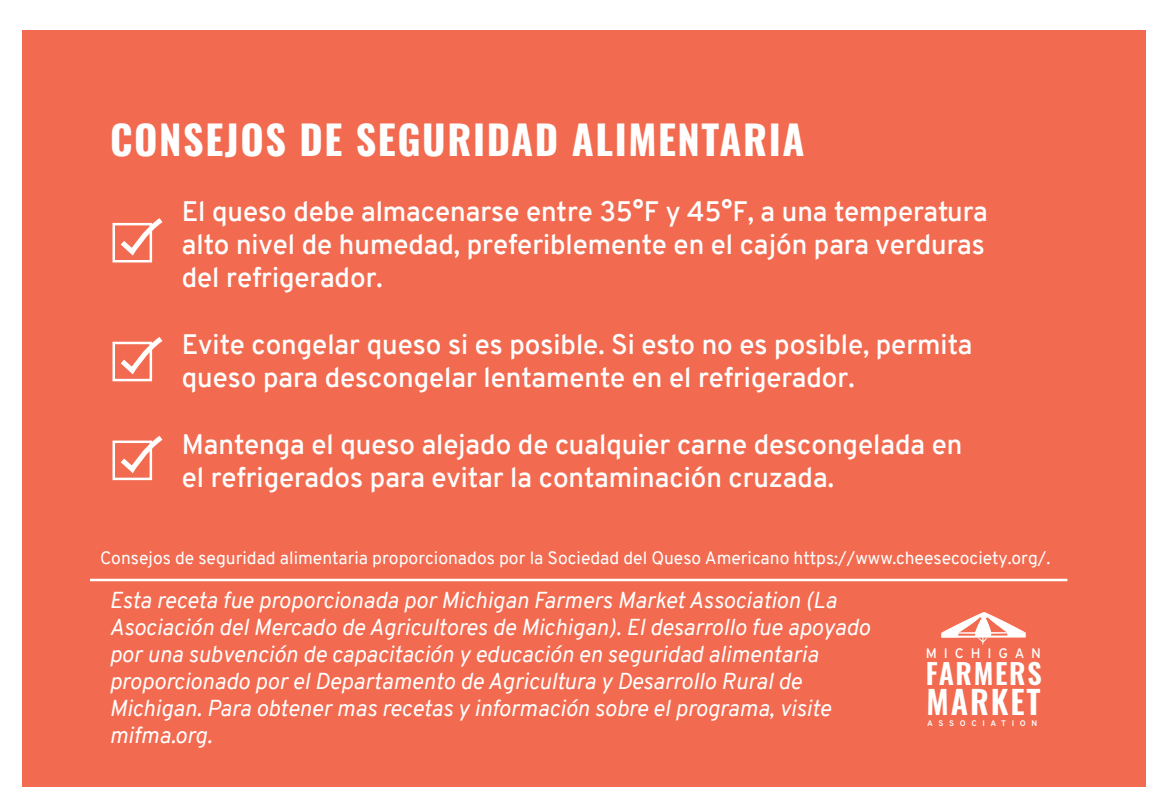
<style>
.page{position:relative;width:1170px;height:810px;background:#fff}
.page>*{position:absolute;margin:0;border:0;box-sizing:border-box;transform-origin:0 0}
.Safety_Tips_Header{font:700 40px "Oswald";letter-spacing:.04em;color:#fff}
.t1{font:600 32.25px "Oswald";letter-spacing:.06em;color:#fff}
.t2{font:600 28.25px "Oswald";letter-spacing:.06em;color:#fff}
.Safety_Tips_List{font:600 27.5px/33px "Overpass";color:#fff}
.Safety_Tips_acknowle{font:italic 22.5px/27px "Overpass";color:#fff}
.Steps{font:17.5px "Overpass";color:#fff}
.t3{font:600 13.75px "Overpass";letter-spacing:.5em;color:#fff}
.t4{font:700 8.25px "Overpass";letter-spacing:.7em;color:#fff}
</style>
<div class="page">
<div style="left:22px;top:30px;width:1124px;height:756px;background:#f26b50"></div>
<div style="left:112px;top:223px;width:40px;height:39px;border:2px solid #fff"></div>
<svg style="left:115px;top:218px;width:48px;height:45px"></svg>
<div style="left:112px;top:342px;width:40px;height:39px;border:2px solid #fff"></div>
<svg style="left:115px;top:337px;width:48px;height:45px"></svg>
<div style="left:112px;top:441px;width:40px;height:39px;border:2px solid #fff"></div>
<svg style="left:115px;top:436px;width:48px;height:45px"></svg>
<svg style="left:941px;top:612px;width:85px;height:33px"></svg>
<hr style="left:90px;top:579px;width:977px;height:2px;background:#fff">
<p class="Safety_Tips_Header" style="left:110px;top:119px;width:696px">CONSEJOS DE SEGURIDAD ALIMENTARIA</p>
<p class="Safety_Tips_List" style="left:182px;top:195px;width:807px;text-align:justify">El queso debe almacenarse entre 35°F y 45°F, a una temperatura alto nivel de humedad, preferiblemente en el cajón para verduras del refrigerador.</p>
<p class="Safety_Tips_List" style="left:182px;top:328px;width:792px">Evite congelar queso si es posible. Si esto no es posible, permita queso para descongelar lentamente en el refrigerador.</p>
<p class="Safety_Tips_List" style="left:182px;top:428px;width:782px">Mantenga el queso alejado de cualquier carne descongelada en el refrigerados para evitar la contaminación cruzada.</p>
<p class="Steps" style="left:100px;top:545px;width:952px">Consejos de seguridad alimentaria proporcionados por la Sociedad del Queso Americano https://www.cheesecociety.org/.</p>
<p class="Safety_Tips_acknowle" style="left:109px;top:587px;width:762px">Esta receta fue proporcionada por Michigan Farmers Market Association (La Asociación del Mercado de Agricultores de Michigan). El desarrollo fue apoyado por una subvención de capacitación y educación en seguridad alimentaria proporcionado por el Departamento de Agricultura y Desarrollo Rural de Michigan. Para obtener mas recetas y información sobre el programa, visite mifma.org.</p>
<p class="t3" style="left:926px;top:643px;width:116px">MICHIGAN</p>
<p class="t2" style="left:926px;top:659px;width:118px">FARMERS</p>
<p class="t1" style="left:927px;top:685px;width:116px">MARKET</p>
<p class="t4" style="left:927px;top:718px;width:112px">ASSOCIATION</p>
</div>
